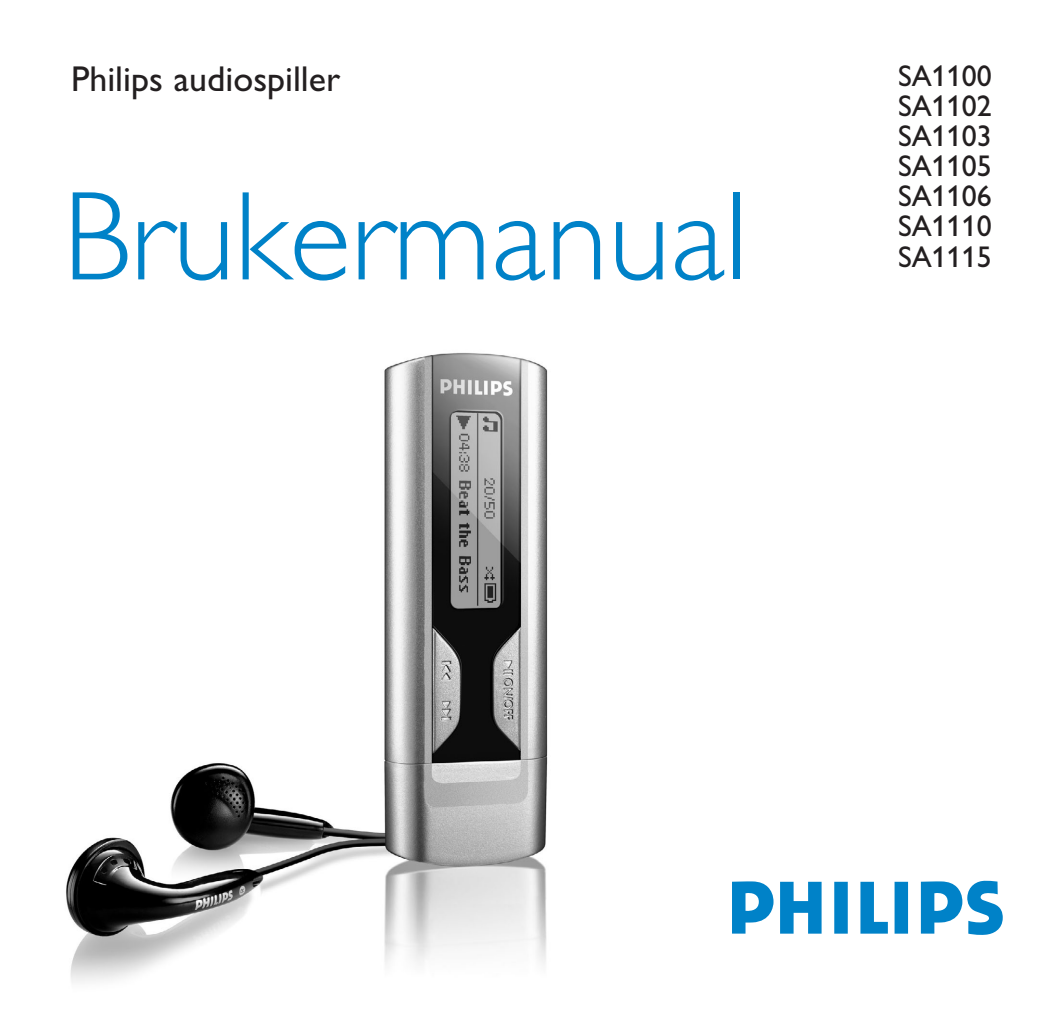
<style>
.page{position:relative;width:1063px;height:1021px;background:#fff}
.page>*{position:absolute;margin:0;border:0;box-sizing:border-box;transform-origin:0 0}
.t1{font:300 127.5px "Gill Alt One";color:#0082c8}
.t2{font:36px "Gill Alt One";color:#231f20}
.t3{font:30px/30px "Gill Alt One";color:#231f20;text-align:justify}
</style>
<div class="page">
<svg style="left:732px;top:880px;width:271px;height:55px"></svg>
<img style="left:66px;top:352px;width:482px;height:631px">
<p class="t2" style="left:71px;top:66px;width:271px">Philips audiospiller</p>
<h1 class="t1" style="left:63px;top:192px;width:688px">Brukermanual</h1>
<p class="t3" style="left:898px;top:65px;width:95px">SA1100<br>SA1102<br>SA1103<br>SA1105<br>SA1106<br>SA1110<br>SA1115</p>
</div>
